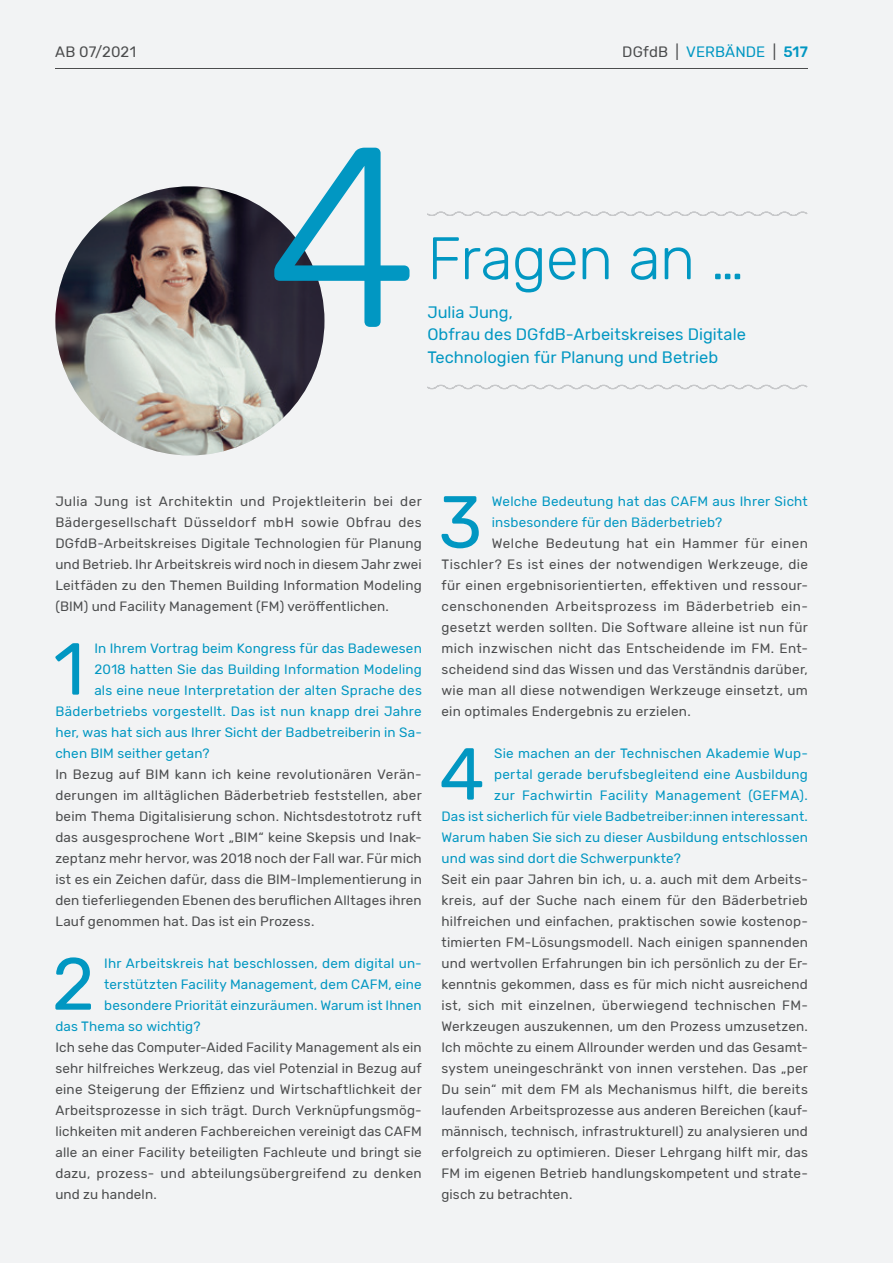
<style>
.page{position:relative;width:893px;height:1263px;background:#f2f3f4}
.page>*{position:absolute;margin:0;border:0;box-sizing:border-box;transform-origin:0 0}
.t1{font:300 256.05px "Rubik";color:#0197c2}
.t2{font:73.5px "Rubik";color:#0197c2}
.t3{font:300 60px "Rubik";letter-spacing:-.015em;color:#0197c2}
.t4{font:16.5px/22.5px "Rubik";color:#0197c2}
.t5{font:15px "Rubik";letter-spacing:.01em;color:#0197c2}
.t6{font:15px "Rubik";letter-spacing:.01em;color:#4b4c4d}
.t7{font:13.5px/21px "Rubik";letter-spacing:.015em;color:#4b4c4d;text-align:justify}
.t8{font:13.5px/21px "Rubik";letter-spacing:.015em;color:#0197c2}
.s1{color:#4b4c4d}
.s2{font-weight:500}
</style>
<div class="page">
<div style="left:624px;top:43px;width:55px;height:17px;background:#f2f3f4"></div>
<div style="left:687px;top:46px;width:8px;height:11px;background:#f2f3f4"></div>
<div style="left:697px;top:44px;width:68px;height:13px;background:#f2f3f4"></div>
<div style="left:765px;top:43px;width:15px;height:17px;background:#f2f3f4"></div>
<div style="left:784px;top:46px;width:23px;height:11px;background:#f2f3f4"></div>
<hr style="left:55px;top:68px;width:753px;height:1px;background:#4b4c4d">
<div style="left:56px;top:45px;width:79px;height:13px;background:#f2f3f4"></div>
<img style="left:55px;top:186px;width:269px;height:269px;border-radius:135px">
<svg style="left:426px;top:383px;width:383px;height:8px"></svg>
<svg style="left:426px;top:210px;width:383px;height:8px"></svg>
<p class="t6" style="left:55px;top:43px;width:82px">AB 07/2021</p>
<p class="t5" style="left:622px;top:43px;width:187px"><span class="s1">DGfdB |</span> VERBÄNDE <span class="s1">|</span> <span class="s2">517</span></p>
<h1 class="t1" style="left:266px;top:95px;width:154px">4</h1>
<h3 class="t3" style="left:427px;top:225px;width:319px">Fragen an …</h3>
<p class="t4" style="left:427px;top:301px;width:320px">Julia Jung,<br>Obfrau des DGfdB-Arbeitskreises Digitale<br>Technologien für Planung und Betrieb</p>
<p class="t7" style="left:55px;top:491px;width:368px">Julia Jung ist Architektin und Projektleiterin bei der Bädergesellschaft Düsseldorf mbH sowie Obfrau des DGfdB-Arbeitskreises Digitale Technologien für Planung und Betrieb. Ihr Arbeitskreis wird noch in diesem Jahr zwei Leitfäden zu den Themen Building Information Modeling (BIM) und Facility Management (FM) veröffentlichen.</p>
<h2 class="t2" style="left:54px;top:628px;width:33px">1</h2>
<p class="t8" style="left:94px;top:638px;width:329px">In Ihrem Vortrag beim Kongress für das Badewesen</p>
<p class="t8" style="left:94px;top:659px;width:329px">2018 hatten Sie das Building Information Modeling</p>
<p class="t8" style="left:94px;top:680px;width:329px">als eine neue Interpretation der alten Sprache des</p>
<p class="t8" style="left:55px;top:701px;width:368px">Bäderbetriebs vorgestellt. Das ist nun knapp drei Jahre</p>
<p class="t8" style="left:55px;top:722px;width:368px">her, was hat sich aus Ihrer Sicht der Badbetreiberin in Sa-</p>
<p class="t8" style="left:55px;top:743px;width:156px">chen BIM seither getan?</p>
<p class="t7" style="left:55px;top:764px;width:368px">In Bezug auf BIM kann ich keine revolutionären Verän&shy;derungen im alltäglichen Bäderbetrieb feststellen, aber beim Thema Digitalisierung schon. Nichtsdestotrotz ruft das ausgesprochene Wort „BIM“ keine Skepsis und Inak&shy;zeptanz mehr hervor, was 2018 noch der Fall war. Für mich ist es ein Zeichen dafür, dass die BIM-Implementierung in den tieferliegenden Ebenen des beruflichen Alltages ihren Lauf genommen hat. Das ist ein Prozess.</p>
<h2 class="t2" style="left:52px;top:943px;width:44px">2</h2>
<p class="t8" style="left:104px;top:953px;width:319px">Ihr Arbeitskreis hat beschlossen, dem digital un-</p>
<p class="t8" style="left:104px;top:974px;width:319px">terstützten Facility Management, dem CAFM, eine</p>
<p class="t8" style="left:104px;top:995px;width:319px">besondere Priorität einzuräumen. Warum ist Ihnen</p>
<p class="t8" style="left:55px;top:1016px;width:147px">das Thema so wichtig?</p>
<p class="t7" style="left:55px;top:1037px;width:368px">Ich sehe das Computer-Aided Facility Management als ein sehr hilfreiches Werkzeug, das viel Potenzial in Bezug auf eine Steigerung der Effizienz und Wirtschaftlichkeit der Arbeitsprozesse in sich trägt. Durch Verknüpfungsmög&shy;lichkeiten mit anderen Fachbereichen vereinigt das CAFM alle an einer Facility beteiligten Fachleute und bringt sie dazu, prozess- und abteilungsübergreifend zu denken und zu handeln.</p>
<h2 class="t2" style="left:438px;top:481px;width:45px">3</h2>
<p class="t8" style="left:492px;top:491px;width:318px">Welche Bedeutung hat das CAFM aus Ihrer Sicht insbesondere für den Bäderbetrieb?</p>
<p class="t7" style="left:441px;top:533px;width:368px;text-indent:50px">Welche Bedeutung hat ein Hammer für einen Tischler? Es ist eines der notwendigen Werkzeuge, die für einen ergebnisorientierten, effektiven und ressour&shy;censchonenden Arbeitsprozess im Bäderbetrieb ein&shy;gesetzt werden sollten. Die Software alleine ist nun für mich inzwischen nicht das Entscheidende im FM. Ent&shy;scheidend sind das Wissen und das Verständnis darüber, wie man all diese notwendigen Werkzeuge einsetzt, um ein optimales Endergebnis zu erzielen.</p>
<h2 class="t2" style="left:439px;top:733px;width:47px">4</h2>
<p class="t8" style="left:494px;top:743px;width:315px">Sie machen an der Technischen Akademie Wup-</p>
<p class="t8" style="left:494px;top:764px;width:315px">pertal gerade berufsbegleitend eine Ausbildung</p>
<p class="t8" style="left:494px;top:785px;width:315px">zur Fachwirtin Facility Management (GEFMA).</p>
<p class="t8" style="left:441px;top:806px;width:368px">Das ist sicherlich für viele Badbetreiber:innen interessant.</p>
<p class="t8" style="left:441px;top:827px;width:368px">Warum haben Sie sich zu dieser Ausbildung entschlossen</p>
<p class="t8" style="left:441px;top:848px;width:241px">und was sind dort die Schwerpunkte?</p>
<p class="t7" style="left:441px;top:869px;width:368px">Seit ein paar Jahren bin ich, u. a. auch mit dem Arbeits&shy;kreis, auf der Suche nach einem für den Bäderbetrieb hilfreichen und einfachen, praktischen sowie kostenop&shy;timierten FM-Lösungsmodell. Nach einigen spannenden und wertvollen Erfahrungen bin ich persönlich zu der Er&shy;kenntnis gekommen, dass es für mich nicht ausreichend ist, sich mit einzelnen, überwiegend technischen FM-Werkzeugen auszukennen, um den Prozess umzusetzen.<br>Ich möchte zu einem Allrounder werden und das Gesamt&shy;system uneingeschränkt von innen verstehen. Das „per Du sein“ mit dem FM als Mechanismus hilft, die bereits laufenden Arbeitsprozesse aus anderen Bereichen (kauf&shy;männisch, technisch, infrastrukturell) zu analysieren und erfolgreich zu optimieren. Dieser Lehrgang hilft mir, das FM im eigenen Betrieb handlungskompetent und strate&shy;gisch zu betrachten.</p>
</div>
